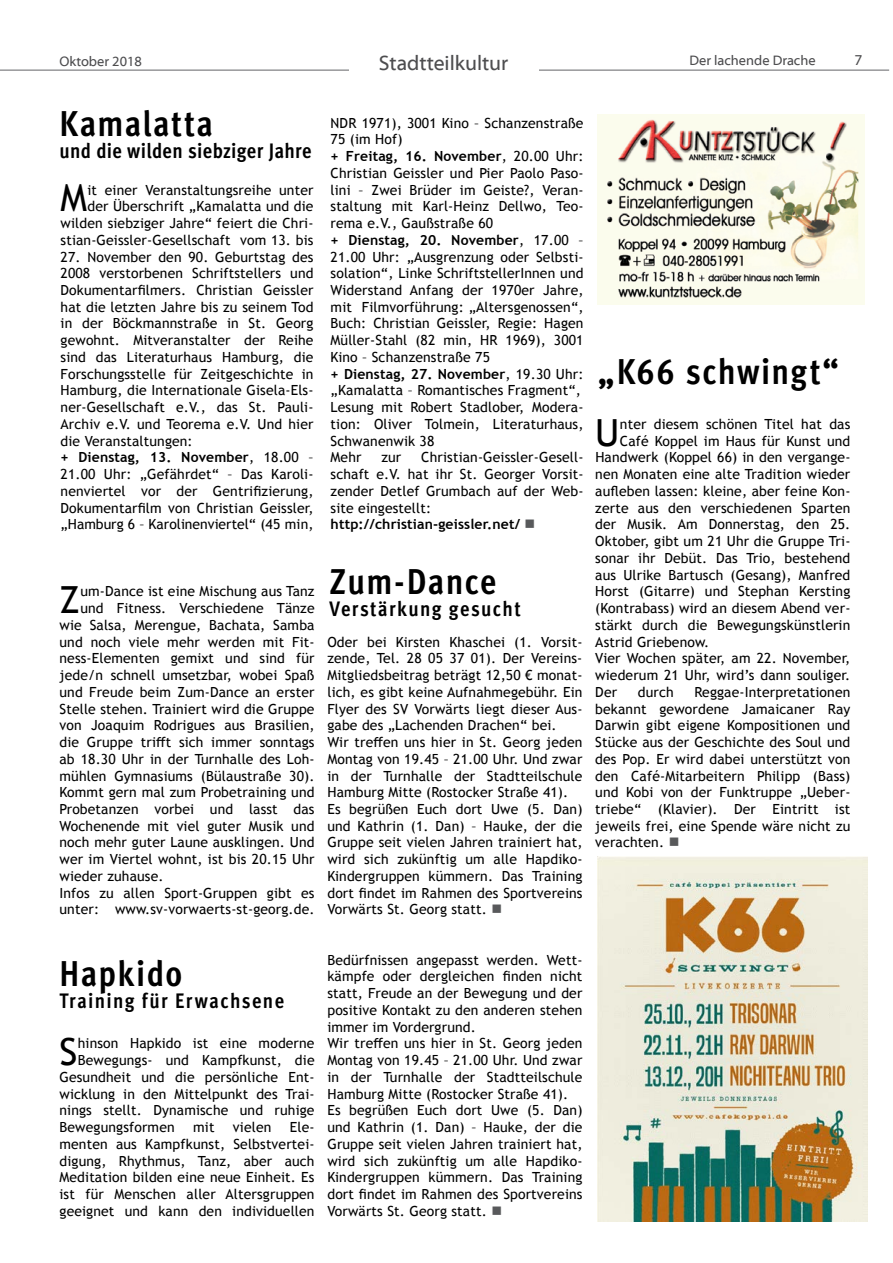
<style>
.page{position:relative;width:893px;height:1263px;background:#fff}
.page>*{position:absolute;margin:0;border:0;box-sizing:border-box;transform-origin:0 0}
.t1{font:37.35px "Trebuchet MS";color:#000}
.t2{font:700 condensed 36px "Meta Pro";letter-spacing:.035em;color:#000}
.t3{font:700 condensed 21px "Meta Pro";letter-spacing:.06em;color:#000}
.t4{font:700 condensed 21px "Meta Pro";letter-spacing:.015em;color:#000}
.t5{font:21px "Myriad Web Pro";color:#4d4d4f}
.t6{font:15px "Myriad Web Pro";color:#4d4d4f}
.t7{font:13.95px/16.8px "Trebuchet MS";letter-spacing:.01em;color:#000}
.t8{font:13.95px "Myriad Web Pro";color:#4d4d4f}
.s1{font-weight:700}
.s2{color:#58595b}
</style>
<div class="page">
<hr style="left:0;top:69px;width:889px;height:2px;background:#696a6c">
<div style="left:349px;top:49px;width:189px;height:26px;background:#fff"></div>
<img style="left:598px;top:115px;width:267px;height:190px">
<img style="left:598px;top:856px;width:270px;height:366px">
<p class="t8" style="left:60px;top:54px;width:84px">Oktober 2018</p>
<h3 class="t5" style="left:379px;top:52px;width:131px">Stadtteilkultur</h3>
<p class="t8" style="left:689px;top:53px;width:128px">Der lachende Drache</p>
<p class="t6" style="left:854px;top:52px;width:9px">7</p>
<h2 class="t2" style="left:60px;top:96px;width:155px">Kamalatta</h2>
<h3 class="t4" style="left:60px;top:135px;width:253px">und die wilden siebziger Jahre</h3>
<p class="t7" style="left:61px;top:181px;width:254px;text-align:right">it einer Veranstaltungsreihe unter<br>der Überschrift „Kamalatta und die wilden siebziger Jahre“ feiert die Chri&shy;stian-Geissler-Gesellschaft vom 13. bis</p>
<p class="t7" style="left:61px;top:248px;width:254px">27. November den 90. Geburtstag des 2008 verstorbenen Schriftstellers und Dokumentarfilmers. Christian Geissler hat die letzten Jahre bis zu seinem Tod in der Böckmannstraße in St. Georg gewohnt. Mitveranstalter der Reihe sind das Literaturhaus Hamburg, die Forschungsstelle für Zeitgeschichte in Hamburg, die Internationale Gisela-Els&shy;ner-Gesellschaft e.V., das St. Pauli-Archiv e.V. und Teorema e.V. Und hier die Veranstaltungen:<br><span class="s1">+ Dienstag, 13. November</span>, 18.00 – 21.00 Uhr: „Gefährdet“ – Das Karoli&shy;nenviertel vor der Gentrifizierung, Dokumentarfilm von Christian Geissler, „Hamburg 6 – Karolinenviertel“ (45 min,</p>
<h1 class="t1" style="left:61px;top:174px;width:28px">M</h1>
<h1 class="t1" style="left:60px;top:576px;width:22px">Z</h1>
<p class="t7" style="left:80px;top:583px;width:236px">um-Dance ist eine Mischung aus Tanz</p>
<p class="t7" style="left:80px;top:600px;width:236px">und Fitness. Verschiedene Tänze</p>
<p class="t7" style="left:60px;top:616px;width:257px">wie Salsa, Merengue, Bachata, Samba</p>
<p class="t7" style="left:60px;top:633px;width:257px">und noch viele mehr werden mit Fit-</p>
<p class="t7" style="left:60px;top:650px;width:257px">ness-Elementen gemixt und sind für</p>
<p class="t7" style="left:60px;top:667px;width:257px">jede/n schnell umsetzbar, wobei Spaß</p>
<p class="t7" style="left:60px;top:683px;width:257px">und Freude beim Zum-Dance an erster</p>
<p class="t7" style="left:60px;top:700px;width:257px">Stelle stehen. Trainiert wird die Gruppe</p>
<p class="t7" style="left:60px;top:717px;width:257px">von Joaquim Rodrigues aus Brasilien,</p>
<p class="t7" style="left:60px;top:733px;width:257px">die Gruppe trifft sich immer sonntags</p>
<p class="t7" style="left:60px;top:750px;width:257px">ab 18.30 Uhr in der Turnhalle des Loh-</p>
<p class="t7" style="left:60px;top:767px;width:257px">mühlen Gymnasiums (Bülaustraße 30).</p>
<p class="t7" style="left:60px;top:784px;width:257px">Kommt gern mal zum Probetraining und</p>
<p class="t7" style="left:60px;top:800px;width:257px">Probetanzen vorbei und lasst das</p>
<p class="t7" style="left:60px;top:817px;width:257px">Wochenende mit viel guter Musik und</p>
<p class="t7" style="left:60px;top:834px;width:257px">noch mehr guter Laune ausklingen. Und</p>
<p class="t7" style="left:60px;top:851px;width:257px">wer im Viertel wohnt, ist bis 20.15 Uhr</p>
<p class="t7" style="left:60px;top:867px;width:106px">wieder zuhause.</p>
<p class="t7" style="left:60px;top:884px;width:257px">Infos zu allen Sport-Gruppen gibt es</p>
<p class="t7" style="left:60px;top:901px;width:257px">unter: www.sv-vorwaerts-st-georg.de.</p>
<p class="t7" style="left:331px;top:114px;width:254px">NDR 1971), 3001 Kino – Schanzenstraße<br>75 (im Hof)<br><span class="s1">+ Freitag, 16. November</span>, 20.00 Uhr:<br>Christian Geissler und Pier Paolo Paso&shy;lini – Zwei Brüder im Geiste?, Veran&shy;staltung mit Karl-Heinz Dellwo, Teo&shy;rema e.V., Gaußstraße 60<br><span class="s1">+ Dienstag, 20. November</span>, 17.00 –<br>21.00 Uhr: „Ausgrenzung oder Selbsti&shy;solation“, Linke SchriftstellerInnen und<br>Widerstand Anfang der 1970er Jahre, mit Filmvorführung: „Altersgenossen“,<br>Buch: Christian Geissler, Regie: Hagen<br>Müller-Stahl (82 min, HR 1969), 3001<br>Kino – Schanzenstraße 75<br><span class="s1">+ Dienstag, 27. November</span>, 19.30 Uhr: „Kamalatta – Romantisches Fragment“,<br>Lesung mit Robert Stadlober, Modera&shy;tion: Oliver Tolmein, Literaturhaus,<br>Schwanenwik 38<br>Mehr</p>
<p class="t7" style="left:331px;top:449px;width:254px;text-indent:91px">Christian-Geissler-Gesell&shy;schaft e.V. hat ihr St. Georger Vorsit&shy;zender Detlef Grumbach auf der Web&shy;site eingestellt: <span class="s1">http://christian-geissler.net/</span> <span class="s2">■</span></p>
<p class="t7" style="left:381px;top:449px;width:21px">zur</p>
<h2 class="t2" style="left:330px;top:553px;width:168px">Zum-Dance</h2>
<h3 class="t3" style="left:330px;top:593px;width:193px">Verstärkung gesucht</h3>
<p class="t7" style="left:327px;top:633px;width:257px">Oder bei Kirsten Khaschei (1. Vorsit&shy;zende, Tel. 28 05 37 01). Der Vereins-Mitgliedsbeitrag beträgt 12,50 € monat&shy;lich, es gibt keine Aufnahmegebühr. Ein Flyer des SV Vorwärts liegt dieser Aus&shy;gabe des „Lachenden Drachen“ bei.<br>Wir treffen uns hier in St. Georg jeden Montag von 19.45 – 21.00 Uhr. Und zwar in der Turnhalle der Stadtteilschule Hamburg Mitte (Rostocker Straße 41).<br>Es begrüßen Euch dort Uwe (5. Dan) und Kathrin (1. Dan) – Hauke, der die Gruppe seit vielen Jahren trainiert hat, wird sich zukünftig um alle Hapdiko-Kindergruppen kümmern. Das Training dort findet im Rahmen des Sportvereins Vorwärts St. Georg statt. <span class="s2">■</span></p>
<h2 class="t2" style="left:598px;top:344px;width:243px">„K66 schwingt“</h2>
<h1 class="t1" style="left:595px;top:409px;width:26px">U</h1>
<p class="t7" style="left:620px;top:415px;width:232px">nter diesem schönen Titel hat das</p>
<p class="t7" style="left:620px;top:432px;width:232px">Café Koppel im Haus für Kunst und</p>
<p class="t7" style="left:595px;top:449px;width:257px">Handwerk (Koppel 66) in den vergange-</p>
<p class="t7" style="left:595px;top:466px;width:257px">nen Monaten eine alte Tradition wieder</p>
<p class="t7" style="left:595px;top:482px;width:257px">aufleben lassen: kleine, aber feine Kon-</p>
<p class="t7" style="left:595px;top:499px;width:257px">zerte aus den verschiedenen Sparten</p>
<p class="t7" style="left:595px;top:516px;width:257px">der Musik. Am Donnerstag, den 25.</p>
<p class="t7" style="left:595px;top:533px;width:257px">Oktober, gibt um 21 Uhr die Gruppe Tri-</p>
<p class="t7" style="left:595px;top:549px;width:257px">sonar ihr Debüt. Das Trio, bestehend</p>
<p class="t7" style="left:595px;top:566px;width:257px">aus Ulrike Bartusch (Gesang), Manfred</p>
<p class="t7" style="left:595px;top:583px;width:257px">Horst (Gitarre) und Stephan Kersting</p>
<p class="t7" style="left:595px;top:600px;width:257px">(Kontrabass) wird an diesem Abend ver-</p>
<p class="t7" style="left:595px;top:616px;width:257px">stärkt durch die Bewegungskünstlerin</p>
<p class="t7" style="left:595px;top:633px;width:115px">Astrid Griebenow.</p>
<p class="t7" style="left:595px;top:650px;width:257px">Vier Wochen später, am 22. November,</p>
<p class="t7" style="left:595px;top:667px;width:257px">wiederum 21 Uhr, wird’s dann souliger.</p>
<p class="t7" style="left:595px;top:683px;width:23px">Der</p>
<p class="t7" style="left:638px;top:683px;width:37px">durch</p>
<p class="t7" style="left:595px;top:683px;width:257px;text-align:justify;text-indent:99px">Reggae-Interpretationen bekannt gewordene Jamaicaner Ray Darwin gibt eigene Kompositionen und Stücke aus der Geschichte des Soul und des Pop. Er wird dabei unterstützt von den Café-Mitarbeitern Philipp (Bass) und Kobi von der Funktruppe „Ueber&shy;triebe“ (Klavier). Der Eintritt ist jeweils frei, eine Spende wäre nicht zu verachten. <span class="s2">■</span></p>
<h2 class="t2" style="left:60px;top:946px;width:124px">Hapkido</h2>
<h3 class="t3" style="left:60px;top:985px;width:226px">Training für Erwachsene</h3>
<h1 class="t1" style="left:60px;top:1028px;width:19px">S</h1>
<p class="t7" style="left:78px;top:1035px;width:238px">hinson Hapkido ist eine moderne</p>
<p class="t7" style="left:78px;top:1052px;width:238px">Bewegungs- und Kampfkunst, die</p>
<p class="t7" style="left:60px;top:1068px;width:257px">Gesundheit und die persönliche Ent-</p>
<p class="t7" style="left:60px;top:1085px;width:257px">wicklung in den Mittelpunkt des Trai-</p>
<p class="t7" style="left:60px;top:1102px;width:257px">nings stellt. Dynamische und ruhige</p>
<p class="t7" style="left:60px;top:1119px;width:117px">Bewegungsformen</p>
<p class="t7" style="left:193px;top:1119px;width:23px">mit</p>
<p class="t7" style="left:233px;top:1119px;width:40px">vielen</p>
<p class="t7" style="left:60px;top:1119px;width:257px;text-align:justify;text-indent:230px">Ele&shy;menten aus Kampfkunst, Selbstvertei&shy;digung, Rhythmus, Tanz, aber auch Meditation bilden eine neue Einheit. Es ist für Menschen aller Altersgruppen geeignet und kann den individuellen</p>
<p class="t7" style="left:327px;top:951px;width:257px">Bedürfnissen angepasst werden. Wett&shy;kämpfe oder dergleichen finden nicht statt, Freude an der Bewegung und der positive Kontakt zu den anderen stehen immer im Vordergrund.<br>Wir treffen uns hier in St. Georg jeden Montag von 19.45 – 21.00 Uhr. Und zwar in der Turnhalle der Stadtteilschule Hamburg Mitte (Rostocker Straße 41).<br>Es begrüßen Euch dort Uwe (5. Dan) und Kathrin (1. Dan) – Hauke, der die Gruppe seit vielen Jahren trainiert hat, wird sich zukünftig um alle Hapdiko-Kindergruppen kümmern. Das Training dort findet im Rahmen des Sportvereins Vorwärts St. Georg statt. <span class="s2">■</span></p>
</div>
